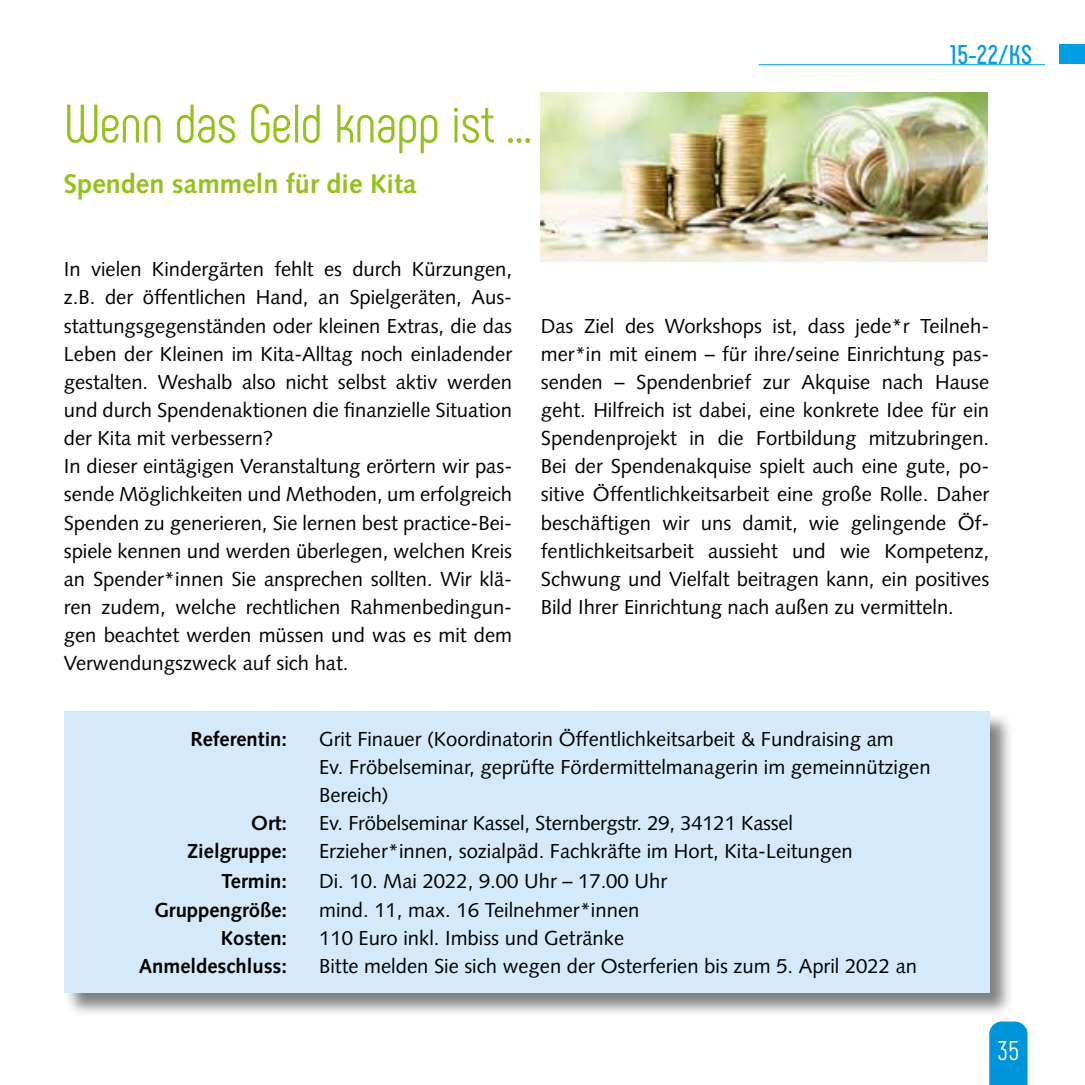
<style>
.page{position:relative;width:1085px;height:1085px;background:#fff}
.page>*{position:absolute;margin:0;border:0;box-sizing:border-box;transform-origin:0 0}
.t1{font:54px "Phenomena";letter-spacing:-.01em;color:#94c11a}
.t2{font:700 27px "Syntax";color:#94c11a}
.t3{font:700 27px "Phenomena";color:#009ee3}
.t4{font:27px "Phenomena";color:#fff}
.t5{font:20.25px/28.1px "Syntax";color:#000}
.t6{font:700 20.25px "Syntax";color:#000}
</style>
<div class="page">
<div style="left:989px;top:1021px;width:38px;height:63px;background:#0095db"></div>
<div style="left:1059px;top:45px;width:25px;height:19px;background:#009ee3"></div>
<div style="left:64px;top:711px;width:950px;height:306px;background:#000;opacity:.5"></div>
<div style="left:64px;top:711px;width:925px;height:281px;background:#d4eafa"></div>
<hr style="left:758px;top:64px;width:286px;height:1px;background:#0095db">
<img style="left:541px;top:92px;width:446px;height:169px">
<h1 class="t1" style="left:64px;top:92px;width:469px">Wenn das Geld knapp ist …</h1>
<h2 class="t2" style="left:64px;top:168px;width:354px">Spenden sammeln für die Kita</h2>
<h2 class="t3" style="left:950px;top:39px;width:83px">15-22/KS</h2>
<p class="t5" style="left:64px;top:255px;width:450px">In vielen Kindergärten fehlt es durch Kürzungen, z.B. der öffentlichen Hand, an Spielgeräten, Aus&shy;stattungsgegenständen oder kleinen Extras, die das Leben der Kleinen im Kita-Alltag noch einladender gestalten. Weshalb also nicht selbst aktiv werden und durch Spendenaktionen die finanzielle Situation der Kita mit verbessern?<br>In dieser eintägigen Veranstaltung erörtern wir pas&shy;sende Möglichkeiten und Methoden, um erfolgreich Spenden zu generieren, Sie lernen best practice-Bei&shy;spiele kennen und werden überlegen, welchen Kreis an Spender*innen Sie ansprechen sollten. Wir klä&shy;ren zudem, welche rechtlichen Rahmenbedingun&shy;gen beachtet werden müssen und was es mit dem Verwendungszweck auf sich hat.</p>
<p class="t5" style="left:541px;top:311px;width:450px;text-align:justify">Das Ziel des Workshops ist, dass jede*r Teilneh&shy;mer*in mit einem – für ihre/seine Einrichtung pas&shy;senden – Spendenbrief zur Akquise nach Hause geht. Hilfreich ist dabei, eine konkrete Idee für ein Spendenprojekt in die Fortbildung mitzubringen.<br>Bei der Spendenakquise spielt auch eine gute, po&shy;sitive Öffentlichkeitsarbeit eine große Rolle. Daher beschäftigen wir uns damit, wie gelingende Öf&shy;fentlichkeitsarbeit aussieht und wie Kompetenz, Schwung und Vielfalt beitragen kann, ein positives Bild Ihrer Einrichtung nach außen zu vermitteln.</p>
<p class="t6" style="left:190px;top:727px;width:98px">Referentin:</p>
<p class="t5" style="left:319px;top:724px;width:613px">Grit Finauer (Koordinatorin Öffentlichkeitsarbeit &amp; Fundraising am<br>Ev. Fröbelseminar, geprüfte Fördermittelmanagerin im gemeinnützigen<br>Bereich)</p>
<p class="t6" style="left:251px;top:811px;width:37px">Ort:</p>
<p class="t5" style="left:319px;top:809px;width:475px">Ev. Fröbelseminar Kassel, Sternbergstr. 29, 34121 Kassel</p>
<p class="t6" style="left:187px;top:839px;width:102px">Zielgruppe:</p>
<p class="t5" style="left:319px;top:837px;width:535px">Erzieher*innen, sozialpäd. Fachkräfte im Hort, Kita-Leitungen</p>
<p class="t6" style="left:221px;top:869px;width:67px">Termin:</p>
<p class="t5" style="left:319px;top:867px;width:349px">Di. 10. Mai 2022, 9.00 Uhr – 17.00 Uhr</p>
<p class="t6" style="left:154px;top:897px;width:134px">Gruppengröße:</p>
<p class="t5" style="left:319px;top:895px;width:322px">mind. 11, max. 16 Teilnehmer*innen</p>
<p class="t6" style="left:221px;top:925px;width:68px">Kosten:</p>
<p class="t5" style="left:319px;top:923px;width:306px">110 Euro inkl. Imbiss und Getränke</p>
<p class="t6" style="left:139px;top:954px;width:150px">Anmeldeschluss:</p>
<p class="t5" style="left:319px;top:951px;width:599px">Bitte melden Sie sich wegen der Osterferien bis zum 5. April 2022 an</p>
<h2 class="t4" style="left:997px;top:1034px;width:23px">35</h2>
</div>
